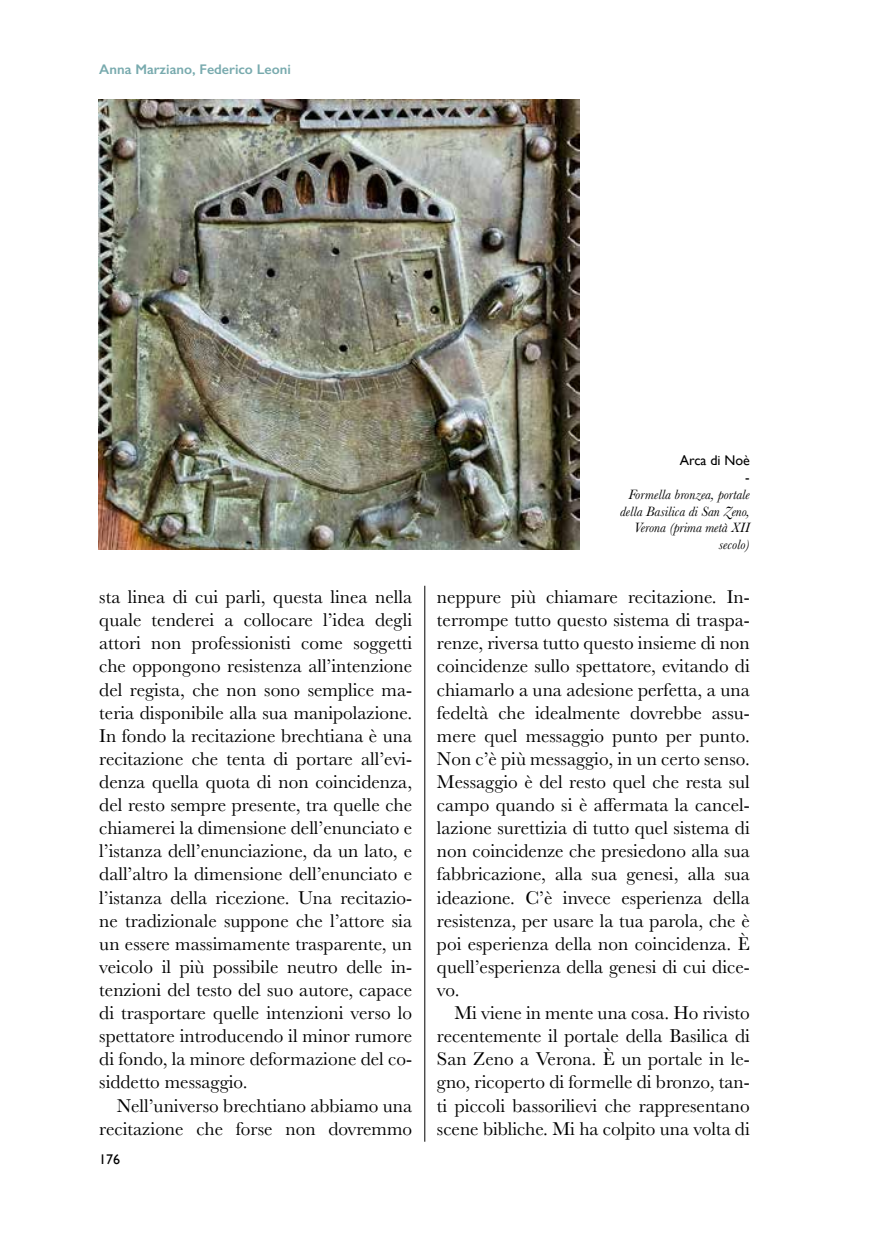
<style>
.page{position:relative;width:874px;height:1241px;background:#fff}
.page>*{position:absolute;margin:0;border:0;box-sizing:border-box;transform-origin:0 0}
.t1{font:19.25px/23.1px "Baskerville";color:#000;text-align:justify}
.t2{font:italic 14px/16.8px "Baskerville";color:#000;text-align:right}
.t3{font:600 14px "Gill Sans";color:#78aaae}
.t4{font:14px/16.8px "Gill Sans";color:#000;text-align:right}
</style>
<div class="page">
<img style="left:98px;top:99px;width:481px;height:450px">
<hr style="left:424px;top:585px;width:1px;height:556px;background:#000">
<p class="t3" style="left:99px;top:61px;width:193px">Anna Marziano, Federico Leoni</p>
<p class="t1" style="left:99px;top:585px;width:314px">sta linea di cui parli, questa linea nella quale tenderei a collocare l’idea degli attori non professionisti come soggetti che oppongono resistenza all’intenzione del regista, che non sono semplice ma&shy;teria disponibile alla sua manipolazione.<br>In fondo la recitazione brechtiana è una recitazione che tenta di portare all’evi&shy;denza quella quota di non coincidenza, del resto sempre presente, tra quelle che chiamerei la dimensione dell’enunciato e l’istanza dell’enunciazione, da un lato, e dall’altro la dimensione dell’enunciato e l’istanza della ricezione. Una recitazio&shy;ne tradizionale suppone che l’attore sia un essere massimamente trasparente, un veicolo il più possibile neutro delle in&shy;tenzioni del testo del suo autore, capace di trasportare quelle intenzioni verso lo spettatore introducendo il minor rumore di fondo, la minore deformazione del co&shy;siddetto messaggio.</p>
<p class="t1" style="left:99px;top:1093px;width:314px;text-align:right">Nell’universo brechtiano abbiamo una recitazione che forse non dovremmo</p>
<p class="t4" style="left:99px;top:1150px;width:22px">176</p>
<p class="t4" style="left:679px;top:452px;width:72px">Arca di Noè -</p>
<p class="t2" style="left:619px;top:486px;width:131px">Formella bronzea, portale della Basilica di San Zeno,<br>Verona (prima metà XII secolo)</p>
<p class="t1" style="left:437px;top:585px;width:314px">neppure più chiamare recitazione. In&shy;terrompe tutto questo sistema di traspa&shy;renze, riversa tutto questo insieme di non coincidenze sullo spettatore, evitando di chiamarlo a una adesione perfetta, a una fedeltà che idealmente dovrebbe assu&shy;mere quel messaggio punto per punto.<br>Non c’è più messaggio, in un certo senso.<br>Messaggio è del resto quel che resta sul campo quando si è affermata la cancel&shy;lazione surettizia di tutto quel sistema di non coincidenze che presiedono alla sua fabbricazione, alla sua genesi, alla sua ideazione. C’è invece esperienza della resistenza, per usare la tua parola, che è poi esperienza della non coincidenza. È quell’esperienza della genesi di cui dice&shy;vo.</p>
<p class="t1" style="left:437px;top:1001px;width:314px;text-indent:17px">Mi viene in mente una cosa. Ho rivisto recentemente il portale della Basilica di San Zeno a Verona. È un portale in le&shy;gno, ricoperto di formelle di bronzo, tan&shy;ti piccoli bassorilievi che rappresentano scene bibliche. Mi ha colpito una volta di</p>
</div>
